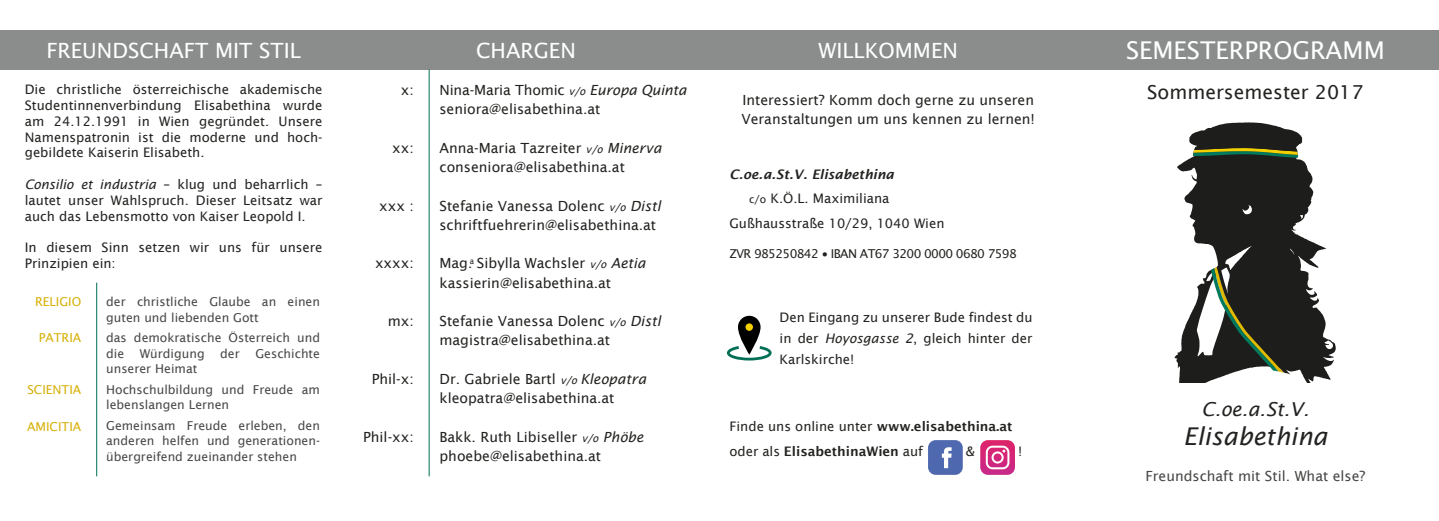
<style>
.page{position:relative;width:1439px;height:521px;background:#fff}
.page>*{position:absolute;margin:0;border:0;box-sizing:border-box;transform-origin:0 0}
.t1{font:24.5px "Lucida Sans";color:#fff}
.t2{font:italic 24.5px "Lucida Sans";color:#232421}
.t3{font:21px "Lucida Sans";color:#fff}
.t4{font:19.25px "Lucida Sans";color:#232421}
.t5{font:italic 19.25px "Lucida Sans";color:#232421}
.t6{font:14px/19.2px "Lucida Sans";color:#232421}
.t7{font:14px "Lucida Sans";color:#484847}
.t8{font:13.12px/15.8px "Lucida Sans";color:#232421;text-align:justify}
.t9{font:600 13.12px/24.5px "Lucida Sans";color:#232421}
.t10{font:italic 600 13.12px "Lucida Sans";color:#232421}
.t11{font:12.25px/15.6px "Lucida Sans";color:#484847}
.t12{font:12.25px "Lucida Sans Unicode";letter-spacing:-.05em;color:#232421}
.t13{font:12.25px "Lucida Sans";color:#d6b007}
.s1{font-style:italic}
.s2{font-style:italic;font-size:10.5px}
.s3{font-size:10.5px}
.s4{font-family:"Lucida Sans"}
.s5{font-weight:400}
</style>
<div class="page">
<div style="left:0;top:30px;width:1439px;height:39px;background:#8b8d8d"></div>
<svg style="left:1174px;top:122px;width:162px;height:261px;fill:#1d1d1b"></svg>
<svg style="left:1211px;top:264px;width:79px;height:110px"></svg>
<svg style="left:1193px;top:144px;width:105px;height:14px"></svg>
<hr style="left:429px;top:69px;width:1px;height:407px;background:#026f56">
<hr style="left:96px;top:283px;width:1px;height:193px;background:#026f56">
<svg style="left:928px;top:440px;width:35px;height:35px"></svg>
<svg style="left:980px;top:440px;width:35px;height:35px"></svg>
<svg style="left:738px;top:316px;width:22px;height:39px"></svg>
<svg style="left:727px;top:346px;width:44px;height:14px"></svg>
<div style="left:745px;top:323px;width:8px;height:8px;background:#f3cf00;border-radius:50%"></div>
<h2 class="t3" style="left:46px;top:38px;width:256px">FREUNDSCHAFT MIT STIL</h2>
<h2 class="t3" style="left:476px;top:38px;width:101px">CHARGEN</h2>
<h2 class="t3" style="left:818px;top:38px;width:141px">WILLKOMMEN</h2>
<p class="t8" style="left:25px;top:82px;width:299px">Die christliche österreichische akademische Studentinnenverbindung Elisabethina wurde am 24.12.1991 in Wien gegründet. Unsere Namenspatronin ist die moderne und hoch&shy;gebildete Kaiserin Elisabeth.</p>
<p class="t8" style="left:25px;top:176px;width:299px"><span class="s1">Consilio et industria</span> – klug und beharrlich – lautet unser Wahlspruch. Dieser Leitsatz war auch das Lebensmotto von Kaiser Leopold I.</p>
<p class="t8" style="left:25px;top:239px;width:299px">In diesem Sinn setzen wir uns für unsere<br>Prinzipien ein:</p>
<p class="t11" style="left:106px;top:294px;width:215px">der christliche Glaube an einen guten und liebenden Gott</p>
<p class="t11" style="left:106px;top:330px;width:215px">das demokratische Österreich und die</p>
<p class="t6" style="left:439px;top:80px;width:249px">Nina-Maria Thomic <span class="s2">v/o</span> <span class="s1">Europa Quinta </span>seniora@elisabethina.at</p>
<p class="t6" style="left:439px;top:138px;width:224px">Anna-Maria Tazreiter <span class="s2">v/o</span> <span class="s1">Minerva </span>conseniora@elisabethina.at</p>
<p class="t6" style="left:439px;top:196px;width:223px">Stefanie Vanessa Dolenc <span class="s2">v/o</span> <span class="s1">Distl </span>schriftfuehrerin@elisabethina.at</p>
<p class="t6" style="left:439px;top:254px;width:208px">Mag.<sup>a</sup> Sibylla Wachsler <span class="s2">v/o</span> <span class="s1">Aetia </span>kassierin@elisabethina.at</p>
<p class="t6" style="left:439px;top:311px;width:223px">Stefanie Vanessa Dolenc <span class="s2">v/o</span> <span class="s1">Distl </span>magistra@elisabethina.at</p>
<p class="t6" style="left:439px;top:369px;width:208px">Dr. Gabriele Bartl <span class="s2">v/o</span> <span class="s1">Kleopatra </span>kleopatra@elisabethina.at</p>
<p class="t6" style="left:439px;top:427px;width:205px">Bakk. Ruth Libiseller <span class="s2">v/o</span> <span class="s1">Phöbe </span>phoebe@elisabethina.at</p>
<p class="t6" style="left:401px;top:80px;width:15px">x:</p>
<p class="t6" style="left:741px;top:90px;width:295px">Interessiert? Komm doch gerne zu unseren<br>Veranstaltungen um uns kennen zu lernen!</p>
<p class="t6" style="left:392px;top:138px;width:23px">xx:</p>
<p class="t10" style="left:729px;top:166px;width:166px">C.oe.a.St.V. Elisabethina</p>
<p class="t8" style="left:749px;top:191px;width:142px"><span class="s3">c/o</span> K.Ö.L. Maximiliana</p>
<p class="t8" style="left:729px;top:215px;width:217px">Gußhausstraße 10/29, 1040 Wien</p>
<p class="t12" style="left:729px;top:244px;width:289px"><span class="s4">ZVR</span> 985250842 ∙ IBAN AT67 3200 0000 0680 7598</p>
<p class="t6" style="left:379px;top:196px;width:36px">xxx :</p>
<p class="t6" style="left:375px;top:254px;width:40px">xxxx:</p>
<p class="t13" style="left:35px;top:295px;width:48px">RELIGIO</p>
<p class="t13" style="left:39px;top:331px;width:44px">PATRIA</p>
<p class="t8" style="left:779px;top:307px;width:254px;line-height:21px">Den Eingang zu unserer Bude findest du in der <span class="s1">Hoyosgasse 2</span>, gleich hinter der Karlskirche!</p>
<p class="t6" style="left:388px;top:311px;width:28px">mx:</p>
<p class="t11" style="left:140px;top:346px;width:66px">Würdigung</p>
<p class="t11" style="left:220px;top:346px;width:21px">der</p>
<p class="t11" style="left:255px;top:346px;width:66px">Geschichte</p>
<p class="t11" style="left:106px;top:359px;width:215px;line-height:20.5px">unserer Heimat<br>Hochschulbildung und Freude am</p>
<p class="t11" style="left:106px;top:395px;width:215px;line-height:20.5px">lebenslangen Lernen<br>Gemeinsam Freude erleben, den</p>
<p class="t11" style="left:106px;top:433px;width:215px">anderen helfen und generationen&shy;übergreifend zueinander stehen</p>
<p class="t6" style="left:372px;top:369px;width:44px">Phil-x:</p>
<p class="t13" style="left:27px;top:383px;width:56px">SCIENTIA</p>
<p class="t13" style="left:27px;top:419px;width:56px">AMICITIA</p>
<p class="t9" style="left:729px;top:414px;width:285px"><span class="s5">Finde uns online unter</span> www.elisabethina.at <span class="s5">oder als</span> ElisabethinaWien <span class="s5">auf</span></p>
<p class="t6" style="left:363px;top:427px;width:52px">Phil-xx:</p>
<p class="t8" style="left:966px;top:443px;width:11px">&amp;</p>
<p class="t8" style="left:1018px;top:443px;width:6px">!</p>
<h1 class="t1" style="left:1126px;top:36px;width:260px">SEMESTERPROGRAMM</h1>
<h3 class="t4" style="left:1147px;top:81px;width:218px">Sommersemester 2017</h3>
<h3 class="t5" style="left:1201px;top:398px;width:109px">C.oe.a.St.V.</h3>
<h1 class="t2" style="left:1183px;top:422px;width:146px">Elisabethina</h1>
<p class="t7" style="left:1145px;top:468px;width:222px">Freundschaft mit Stil. What else?</p>
</div>
